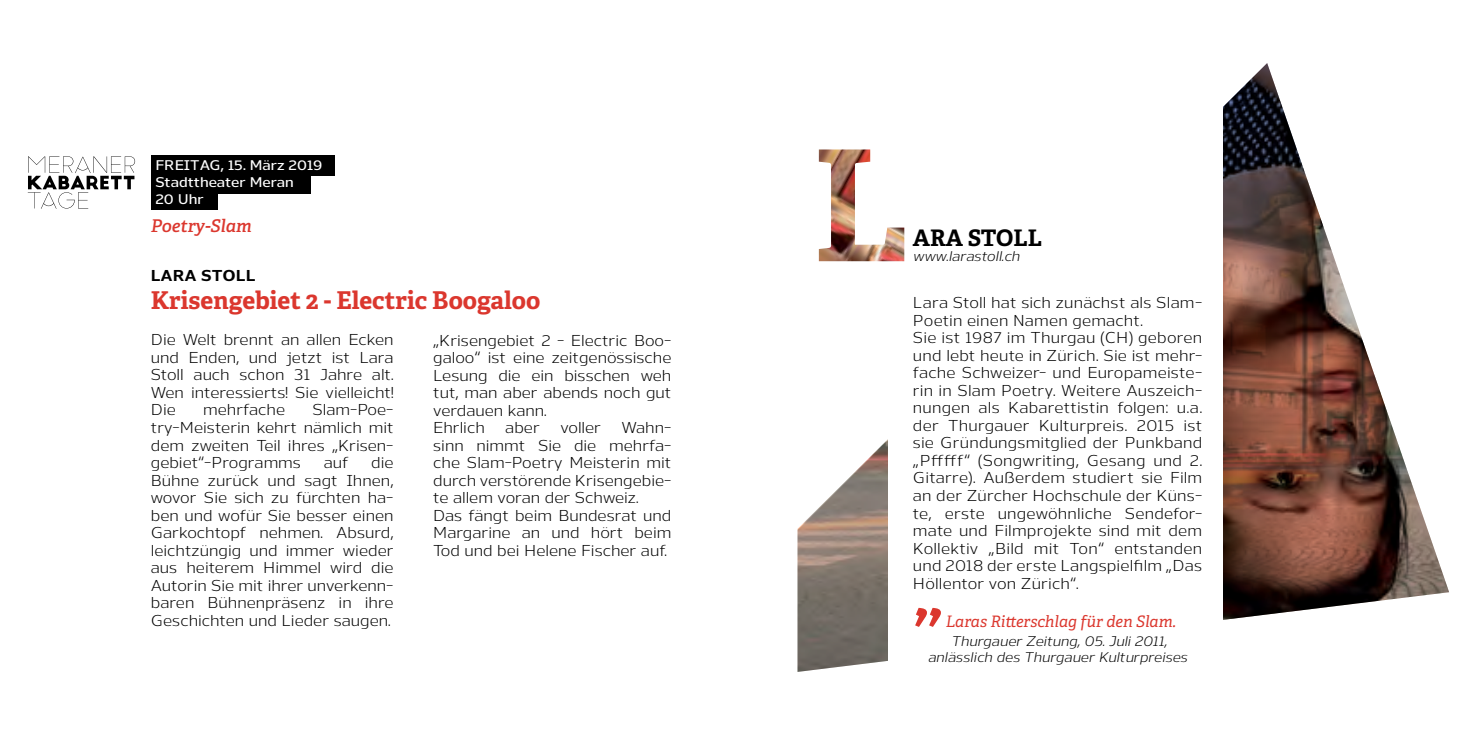
<style>
.page{position:relative;width:1469px;height:735px;background:#fff}
.page>*{position:absolute;margin:0;border:0;box-sizing:border-box;transform-origin:0 0}
.t1{font:700 24.5px "Adelle";color:#db372e}
.t2{font:700 22.75px "Adelle";color:#000}
.t3{font:italic 600 17.5px "Adelle";color:#db372e}
.t4{font:15.75px/17.5px "Nauman";color:#000}
.t5{font:italic 15.75px "Adelle";color:#db372e}
.t6{font:700 15.75px "Nauman";color:#000}
.t7{font:italic 14px/15.8px "Nauman";color:#000;text-align:center}
.t8{font:600 14px/16.8px "Nauman";color:#fff}
</style>
<div class="page">
<img style="left:797px;top:63px;width:652px;height:608px">
<div style="left:151px;top:155px;width:184px;height:21px;background:#000"></div>
<div style="left:151px;top:173px;width:159px;height:20px;background:#000"></div>
<div style="left:151px;top:189px;width:67px;height:20px;background:#000"></div>
<div style="left:888px;top:91px;width:335px;height:580px;background:#fff"></div>
<img style="left:819px;top:149px;width:85px;height:112px">
<svg style="left:28px;top:156px;width:107px;height:53px"></svg>
<svg style="left:915px;top:607px;width:26px;height:19px"></svg>
<p class="t8" style="left:155px;top:155px;width:169px">FREITAG, 15. März 2019<br>Stadttheater Meran<br>20 Uhr</p>
<p class="t3" style="left:151px;top:214px;width:102px">Poetry-Slam</p>
<p class="t6" style="left:151px;top:262px;width:106px">LARA STOLL</p>
<h1 class="t1" style="left:151px;top:284px;width:391px">Krisengebiet 2 - Electric Boogaloo</h1>
<p class="t4" style="left:151px;top:329px;width:244px;text-align:justify">Die Welt brennt an allen Ecken und Enden, und jetzt ist Lara Stoll auch schon 31 Jahre alt.<br>Wen interessierts! Sie vielleicht!<br>Die</p>
<p class="t4" style="left:433px;top:329px;width:240px">„Krisengebiet 2 - Electric Boo&shy;galoo“ ist eine zeitgenössische<br>Lesung die ein bisschen weh tut, man aber abends noch gut verdauen kann.<br>Ehrlich</p>
<p class="t4" style="left:151px;top:399px;width:244px;text-align:justify;text-indent:161px">Slam-Poe&shy;try-Meisterin kehrt nämlich mit dem zweiten Teil ihres „Krisen&shy;gebiet“-Programms</p>
<p class="t4" style="left:203px;top:399px;width:83px">mehrfache</p>
<p class="t4" style="left:433px;top:417px;width:240px;text-indent:188px">Wahn&shy;sinn nimmt Sie die mehrfa&shy;che Slam-Poetry Meisterin mit durch verstörende Krisengebie&shy;te allem voran der Schweiz.<br>Das fängt beim Bundesrat und<br>Margarine an und hört beim<br>Tod und bei Helene Fischer auf.</p>
<p class="t4" style="left:505px;top:417px;width:36px">aber</p>
<p class="t4" style="left:560px;top:417px;width:42px">voller</p>
<p class="t4" style="left:324px;top:452px;width:26px">auf</p>
<p class="t4" style="left:151px;top:452px;width:244px;text-align:justify;text-indent:220px">die Bühne zurück und sagt Ihnen, wovor Sie sich zu fürchten ha&shy;ben und wofür Sie besser einen Garkochtopf nehmen. Absurd, leichtzüngig und immer wieder aus heiterem Himmel wird die Autorin Sie mit ihrer unverkenn&shy;baren Bühnenpräsenz in ihre Geschichten und Lieder saugen.</p>
<h2 class="t2" style="left:913px;top:223px;width:130px">ARA STOLL</h2>
<p class="t7" style="left:913px;top:247px;width:108px">www.larastoll.ch</p>
<p class="t4" style="left:913px;top:292px;width:291px">Lara Stoll hat sich zunächst als Slam-Poetin einen Namen gemacht.<br>Sie ist 1987 im Thurgau (CH) geboren und lebt heute in Zürich. Sie ist mehr&shy;fache Schweizer- und Europameiste&shy;rin in Slam Poetry. Weitere Auszeich&shy;nungen als Kabarettistin folgen: u.a. der Thurgauer Kulturpreis. 2015 ist sie Gründungsmitglied der Punkband „Pfffff“ (Songwriting, Gesang und 2.<br>Gitarre). Außerdem studiert sie Film an der Zürcher Hochschule der Küns&shy;te, erste ungewöhnliche Sendefor&shy;mate und Filmprojekte sind mit dem Kollektiv „Bild mit Ton“ entstanden und 2018 der erste Langspielfilm „Das Höllentor von Zürich“.</p>
<p class="t5" style="left:946px;top:611px;width:232px">Laras Ritterschlag für den Slam.</p>
<p class="t7" style="left:927px;top:631px;width:261px">Thurgauer Zeitung, 05. Juli 2011, anlässlich des Thurgauer Kulturpreises</p>
</div>
